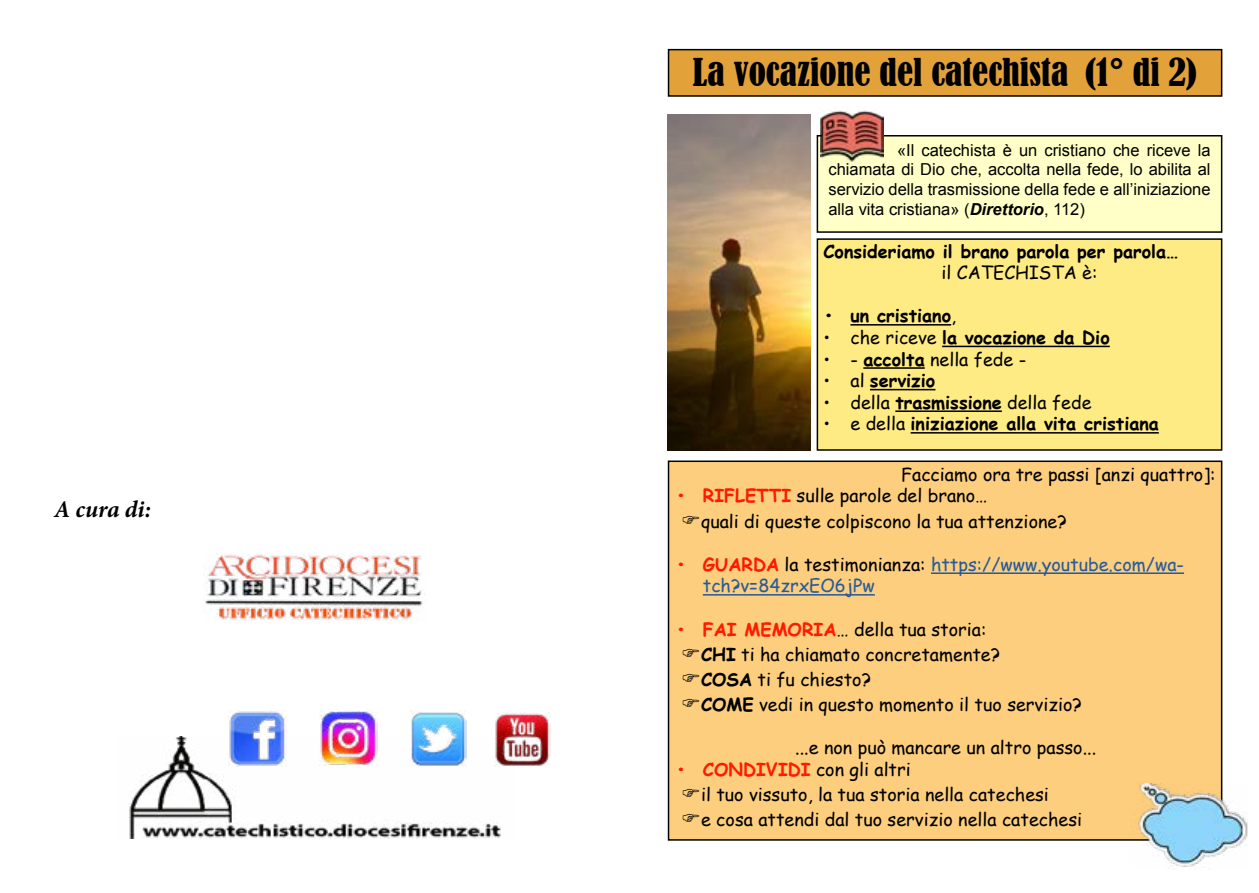
<style>
.page{position:relative;width:1259px;height:893px;background:#fff}
.page>*{position:absolute;margin:0;border:0;box-sizing:border-box;transform-origin:0 0}
.t1{font:condensed 36px "Bernard";color:#000}
.t2{font:italic 700 24px "Minion Pro";letter-spacing:-.005em;color:#000}
.t3{font:18px/25.2px "Comic Sans MS";color:#000}
.t4{font:700 18px "Comic Sans MS";color:#000}
.t5{font:18px/21.6px "Comic Sans MS";color:#275b9b}
.t6{font:16.5px/19.8px "Arial";color:#000;text-align:justify}
.s1{font-weight:700;font-style:italic}
.s2{font-weight:400}
.s3{font-weight:700}
.s4{font-weight:700;color:#ff1b00}
.s5{color:#000}
</style>
<div class="page">
<div style="left:817px;top:136px;width:404px;height:96px;background:#ffffc7"></div>
<div style="left:816px;top:135px;width:406px;height:98px;border:2px solid #000"></div>
<img style="left:129px;top:737px;width:372px;height:102px">
<img style="left:229px;top:711px;width:58px;height:55px">
<img style="left:319px;top:711px;width:58px;height:55px">
<img style="left:409px;top:712px;width:57px;height:54px">
<img style="left:495px;top:712px;width:55px;height:54px">
<img style="left:203px;top:554px;width:220px;height:67px">
<img style="left:668px;top:115px;width:142px;height:336px">
<div style="left:668px;top:50px;width:553px;height:46px;background:#e2a239"></div>
<div style="left:668px;top:49px;width:554px;height:48px;border:2px solid #000"></div>
<img style="left:821px;top:110px;width:63px;height:54px">
<div style="left:817px;top:239px;width:404px;height:211px;background:#ffeb83"></div>
<div style="left:816px;top:238px;width:406px;height:213px;border:2px solid #000"></div>
<hr style="left:850px;top:324px;width:101px;height:2px;background:#000">
<hr style="left:942px;top:346px;width:167px;height:1px;background:#000">
<hr style="left:863px;top:367px;width:61px;height:2px;background:#000">
<hr style="left:870px;top:389px;width:65px;height:1px;background:#000">
<hr style="left:895px;top:410px;width:107px;height:2px;background:#000">
<hr style="left:910px;top:432px;width:248px;height:2px;background:#000">
<div style="left:668px;top:461px;width:553px;height:379px;background:#fcce7e"></div>
<div style="left:668px;top:460px;width:554px;height:381px;border:2px solid #000"></div>
<hr style="left:931px;top:572px;width:253px;height:2px;background:#275b9b">
<hr style="left:703px;top:594px;width:172px;height:2px;background:#275b9b">
<img style="left:1129px;top:784px;width:118px;height:84px">
<h2 class="t2" style="left:54px;top:492px;width:98px">A cura di:</h2>
<h1 class="t1" style="left:693px;top:51px;width:505px">La vocazione del catechista (1° di 2)</h1>
<p class="t6" style="left:828px;top:140px;width:384px;text-indent:69px">«Il catechista è un cristiano che riceve la chiamata di Dio che, accolta nella fede, lo abilita al servizio della trasmissione della fede e all’iniziazione alla vita cristiana» (<span class="s1">Direttorio</span>, 112)</p>
<p class="t4" style="left:823px;top:238px;width:356px">Consideriamo il brano parola per parola…</p>
<p class="t3" style="left:941px;top:259px;width:157px">il CATECHISTA è:</p>
<p class="t4" style="left:823px;top:303px;width:134px">• un cristiano<span class="s2">,</span></p>
<p class="t4" style="left:823px;top:324px;width:288px"><span class="s2">• che riceve</span> la vocazione da Dio</p>
<p class="t3" style="left:823px;top:346px;width:204px">• - <span class="s3">accolta</span> nella fede -</p>
<p class="t4" style="left:823px;top:367px;width:113px"><span class="s2">• al</span> servizio</p>
<p class="t3" style="left:823px;top:389px;width:270px">• della <span class="s3">trasmissione</span> della fede</p>
<p class="t4" style="left:823px;top:411px;width:337px"><span class="s2">• e della</span> iniziazione alla vita cristiana</p>
<p class="t3" style="left:901px;top:461px;width:316px">Facciamo ora tre passi [anzi quattro]:</p>
<p class="t3" style="left:701px;top:483px;width:367px;text-indent:-25px"><span class="s4">• RIFLETTI</span> sulle parole del brano…<br>quali di queste colpiscono la tua attenzione?</p>
<p class="t5" style="left:703px;top:553px;width:483px;text-indent:-27px"><span class="s4">• GUARDA</span> <span class="s5">la testimonianza:</span> https://www.youtube.com/wa&shy;tch?v=84zrxEO6jPw</p>
<p class="t3" style="left:701px;top:616px;width:382px;text-indent:-25px"><span class="s4">• FAI MEMORIA</span>… della tua storia:<br><span class="s3">CHI</span> ti ha chiamato concretamente?<br><span class="s3">COSA</span> ti fu chiesto?<br><span class="s3">COME</span> vedi in questo momento il tuo servizio?</p>
<p class="t3" style="left:795px;top:735px;width:302px">...e non può mancare un altro passo...</p>
<p class="t3" style="left:701px;top:756px;width:383px;text-indent:-25px"><span class="s4">• CONDIVIDI</span> con gli altri<br>il tuo vissuto, la tua storia nella catechesi<br>e cosa attendi dal tuo servizio nella catechesi</p>
</div>
